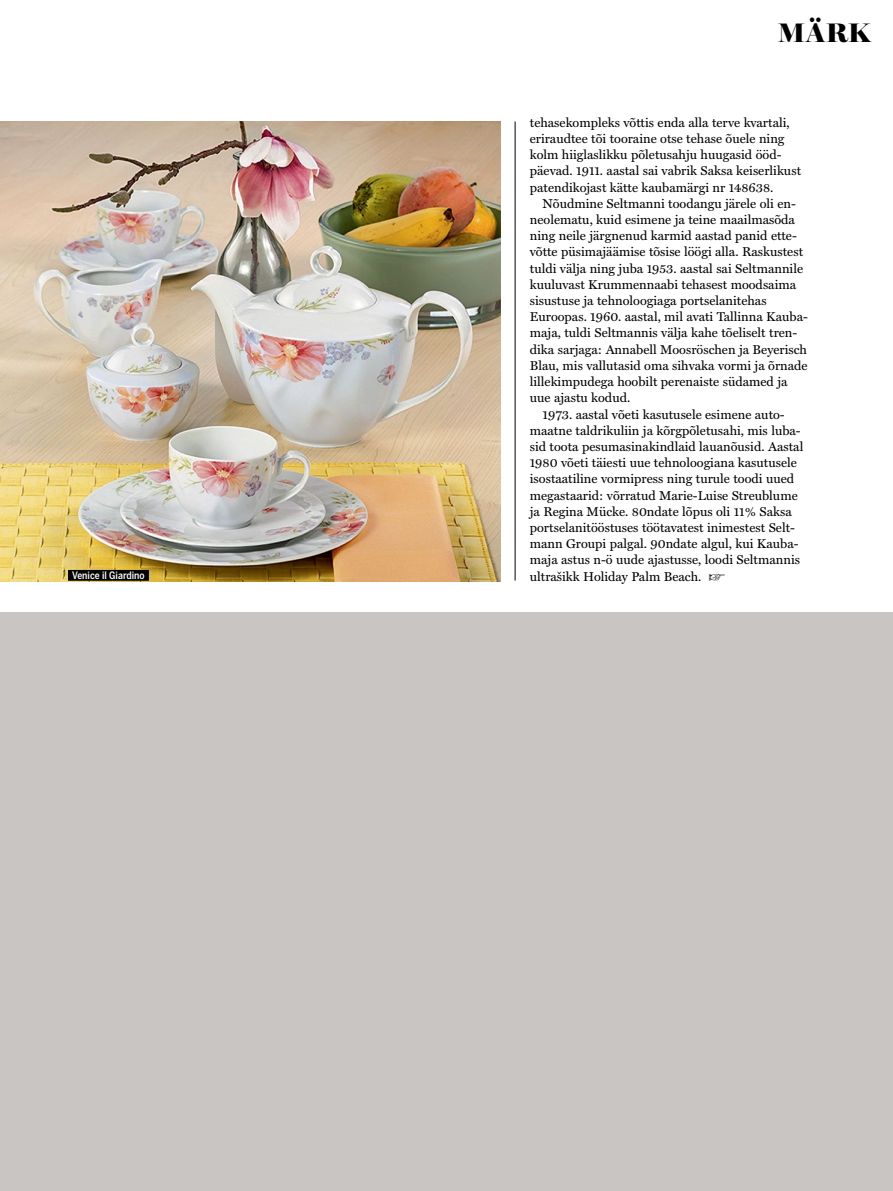
<style>
.page{position:relative;width:893px;height:1191px;background:#fff}
.page>*{position:absolute;margin:0;border:0;box-sizing:border-box;transform-origin:0 0}
.t1{font:900 27px "Miller Banner";color:#000}
.t2{font:12.9px/16.2px "Miller Text";color:#000}
.t3{font:500 10.2px "Benton Sans Cond";color:#fff}
.s1{font-family:"Directions";font-size:16.5px}
</style>
<div class="page">
<div style="left:0;top:613px;width:893px;height:578px;background:#c9c5c3"></div>
<hr style="left:515px;top:121px;width:1px;height:459px;background:#000">
<img style="left:0;top:121px;width:500px;height:460px">
<div style="left:68px;top:570px;width:81px;height:11px;background:#000"></div>
<h1 class="t1" style="left:778px;top:16px;width:94px">MÄRK</h1>
<p class="t2" style="left:530px;top:114px;width:273px">tehasekompleks võttis enda alla terve kvartali, eriraudtee tõi tooraine otse tehase õuele ning kolm hiiglaslikku põletusahju huugasid ööd&shy;päevad. 1911. aastal sai vabrik Saksa keiserlikust patendikojast kätte kaubamärgi nr 148638.</p>
<p class="t2" style="left:543px;top:195px;width:255px">Nõudmine Seltmanni toodangu järele oli en-</p>
<p class="t2" style="left:530px;top:211px;width:267px">neolematu, kuid esimene ja teine maailmasõda</p>
<p class="t2" style="left:530px;top:228px;width:269px">ning neile järgnenud karmid aastad panid ette-</p>
<p class="t2" style="left:530px;top:244px;width:275px">võtte püsimajäämise tõsise löögi alla. Raskustest</p>
<p class="t2" style="left:530px;top:260px;width:275px">tuldi välja ning juba 1953. aastal sai Seltmannile</p>
<p class="t2" style="left:530px;top:276px;width:268px">kuuluvast Krummennaabi tehasest moodsaima</p>
<p class="t2" style="left:530px;top:292px;width:238px">sisustuse ja tehnoloogiaga portselanitehas</p>
<p class="t2" style="left:530px;top:309px;width:280px">Euroopas. 1960. aastal, mil avati Tallinna Kauba-</p>
<p class="t2" style="left:530px;top:325px;width:269px">maja, tuldi Seltmannis välja kahe tõeliselt tren-</p>
<p class="t2" style="left:530px;top:341px;width:279px">dika sarjaga: Annabell Moosröschen ja Beyerisch</p>
<p class="t2" style="left:530px;top:357px;width:279px">Blau, mis vallutasid oma sihvaka vormi ja õrnade</p>
<p class="t2" style="left:530px;top:373px;width:259px">lillekimpudega hoobilt perenaiste südamed ja</p>
<p class="t2" style="left:530px;top:390px;width:102px">uue ajastu kodud.</p>
<p class="t2" style="left:543px;top:406px;width:244px">1973. aastal võeti kasutusele esimene auto-</p>
<p class="t2" style="left:530px;top:422px;width:272px">maatne taldrikuliin ja kõrgpõletusahi, mis luba-</p>
<p class="t2" style="left:530px;top:438px;width:275px">sid toota pesumasinakindlaid lauanõusid. Aastal</p>
<p class="t2" style="left:530px;top:454px;width:269px">1980 võeti täiesti uue tehnoloogiana kasutusele</p>
<p class="t2" style="left:530px;top:471px;width:266px">isostaatiline vormipress ning turule toodi uued</p>
<p class="t2" style="left:530px;top:487px;width:269px">megastaarid: võrratud Marie-Luise Streublume</p>
<p class="t2" style="left:530px;top:503px;width:263px">ja Regina Mücke. 80ndate lõpus oli 11% Saksa</p>
<p class="t2" style="left:530px;top:519px;width:267px">portselanitööstuses töötavatest inimestest Selt-</p>
<p class="t2" style="left:530px;top:535px;width:270px">mann Groupi palgal. 90ndate algul, kui Kauba-</p>
<p class="t2" style="left:530px;top:552px;width:272px">maja astus n-ö uude ajastusse, loodi Seltmannis</p>
<p class="t3" style="left:72px;top:569px;width:74px">Venice il Giardino</p>
<p class="t2" style="left:530px;top:568px;width:197px">ultrašikk Holiday Palm Beach. <span class="s1">e</span></p>
</div>
